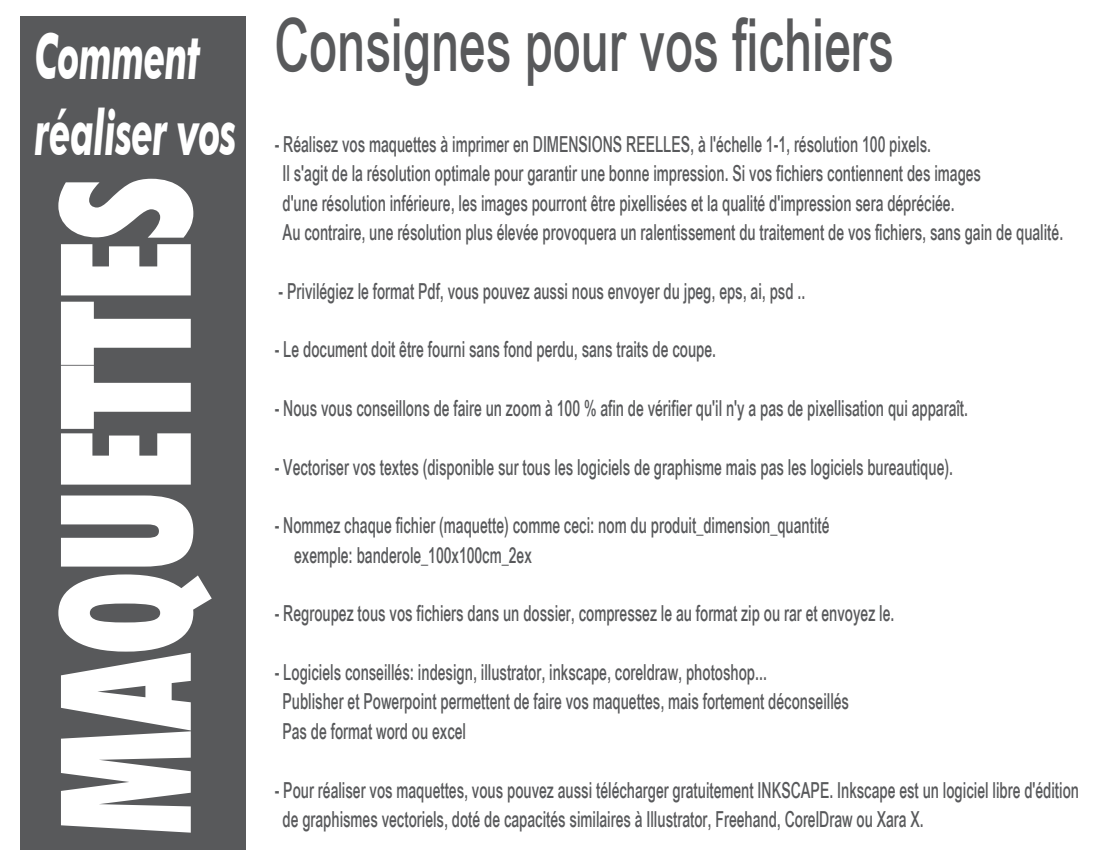
<style>
.page{position:relative;width:1106px;height:867px;background:#fff}
.page>*{position:absolute;margin:0;border:0;box-sizing:border-box;transform-origin:0 0}
.t1{font:900 condensed 182px "Futura BT";color:#fff;scale:.8 1}
.t2{font:500 73.2px "Arial";color:#58595b;scale:.66 1}
.t3{font:italic 700 63.2px/75.8px "Futura BT";letter-spacing:-.01em;color:#fff;scale:.57 1}
.t4{font:500 22px/29.4px "Arial";color:#58595b;scale:.64 1}
</style>
<div class="page">
<div style="left:20px;top:16px;width:225px;height:833px;background:#58595b"></div>
<h3 class="t3" style="left:35px;top:18px;width:356px">Comment réaliser vos</h3>
<h1 class="t1" style="left:15px;top:835px;width:823px;rotate:-90deg">MAQUETTES</h1>
<h2 class="t2" style="left:274px;top:3px;width:939px">Consignes pour vos fichiers</h2>
<p class="t4" style="left:282px;top:129px;width:1221px;text-indent:-8px">- Réalisez vos maquettes à imprimer en DIMENSIONS REELLES, à l'échelle 1-1, résolution 100 pixels.<br>Il s'agit de la résolution optimale pour garantir une bonne impression. Si vos fichiers contiennent des images<br>d'une résolution inférieure, les images pourront être pixellisées et la qualité d'impression sera dépréciée.<br>Au contraire, une résolution plus élevée provoquera un ralentissement du traitement de vos fichiers, sans gain de qualité.</p>
<p class="t4" style="left:279px;top:276px;width:824px">- Privilégiez le format Pdf, vous pouvez aussi nous envoyer du jpeg, eps, ai, psd ..</p>
<p class="t4" style="left:275px;top:334px;width:691px">- Le document doit être fourni sans fond perdu, sans traits de coupe.</p>
<p class="t4" style="left:275px;top:393px;width:1085px">- Nous vous conseillons de faire un zoom à 100 % afin de vérifier qu'il n'y a pas de pixellisation qui apparaît.</p>
<p class="t4" style="left:275px;top:452px;width:1061px">- Vectoriser vos textes (disponible sur tous les logiciels de graphisme mais pas les logiciels bureautique).</p>
<p class="t4" style="left:294px;top:510px;width:838px;text-indent:-19px">- Nommez chaque fichier (maquette) comme ceci: nom du produit_dimension_quantité exemple: banderole_100x100cm_2ex</p>
<p class="t4" style="left:275px;top:598px;width:970px">- Regroupez tous vos fichiers dans un dossier, compressez le au format zip ou rar et envoyez le.</p>
<p class="t4" style="left:282px;top:657px;width:886px;text-indent:-8px">- Logiciels conseillés: indesign, illustrator, inkscape, coreldraw, photoshop...<br>Publisher et Powerpoint permettent de faire vos maquettes, mais fortement déconseillés<br>Pas de format word ou excel</p>
<p class="t4" style="left:282px;top:774px;width:1246px;text-indent:-8px">- Pour réaliser vos maquettes, vous pouvez aussi télécharger gratuitement INKSCAPE. Inkscape est un logiciel libre d'édition de graphismes vectoriels, doté de capacités similaires à Illustrator, Freehand, CorelDraw ou Xara X.</p>
</div>
